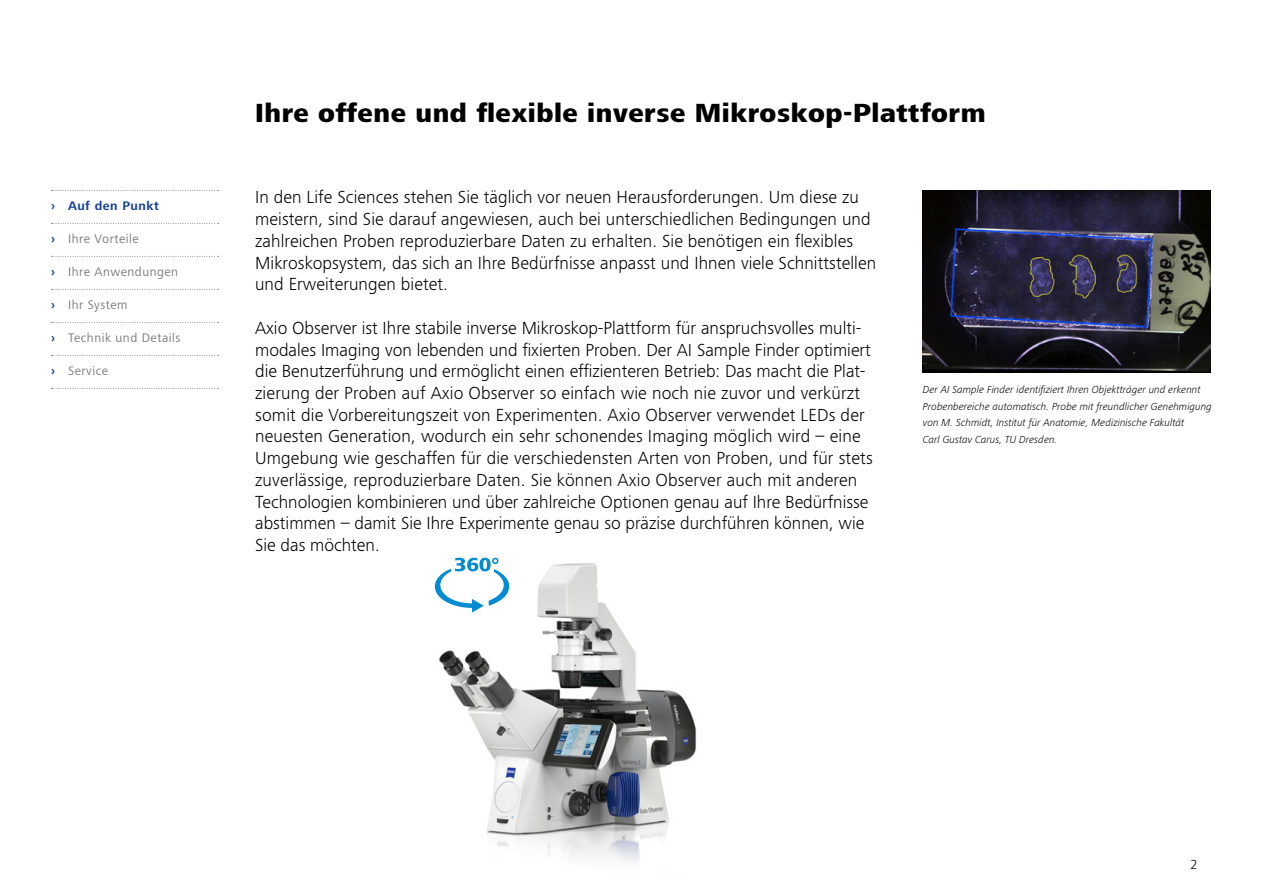
<style>
.page{position:relative;width:1263px;height:893px;background:#fff}
.page>*{position:absolute;margin:0;border:0;box-sizing:border-box;transform-origin:0 0}
.t1{font:800 27px "ZEISS Frutiger Next W1 G";letter-spacing:.02em;color:#000}
.t2{font:300 18px/21.8px "ZEISS Frutiger Next W1 G";letter-spacing:.005em;color:#000}
.t3{font:300 13.5px "ZEISS Frutiger Next W1 G";color:#000}
.t4{font:12.75px "ZEISS Frutiger Next W1 G";letter-spacing:.04em;color:#7c7b7b}
.t5{font:700 12.75px "ZEISS Frutiger Next W1 G";letter-spacing:.04em;color:#164194}
.t6{font:italic 300 10.5px/16.5px "ZEISS Frutiger Next W1 G";letter-spacing:.005em;color:#000}
.s1{font-weight:700;color:#164194}
</style>
<div class="page">
<img style="left:923px;top:190px;width:287px;height:182px">
<img style="left:439px;top:557px;width:258px;height:305px">
<svg style="left:434px;top:558px;width:79px;height:54px"></svg>
<svg style="left:51px;top:190px;width:168px;height:1px"></svg>
<svg style="left:51px;top:223px;width:168px;height:1px"></svg>
<svg style="left:51px;top:256px;width:168px;height:1px"></svg>
<svg style="left:51px;top:289px;width:168px;height:1px"></svg>
<svg style="left:51px;top:322px;width:168px;height:1px"></svg>
<svg style="left:51px;top:355px;width:168px;height:1px"></svg>
<svg style="left:51px;top:388px;width:168px;height:1px"></svg>
<p class="t5" style="left:51px;top:197px;width:110px">› Auf den Punkt</p>
<p class="t4" style="left:51px;top:230px;width:89px"><span class="s1">›</span> Ihre Vorteile</p>
<p class="t4" style="left:51px;top:263px;width:129px"><span class="s1">›</span> Ihre Anwendungen</p>
<p class="t4" style="left:51px;top:296px;width:78px"><span class="s1">›</span> Ihr System</p>
<p class="t4" style="left:51px;top:329px;width:131px"><span class="s1">›</span> Technik und Details</p>
<p class="t4" style="left:51px;top:362px;width:59px"><span class="s1">›</span> Service</p>
<h1 class="t1" style="left:255px;top:93px;width:732px">Ihre offene und flexible inverse Mikroskop-Plattform</h1>
<p class="t2" style="left:255px;top:185px;width:623px">In den Life Sciences stehen Sie täglich vor neuen Herausforderungen. Um diese zu meistern, sind Sie darauf angewiesen, auch bei unterschiedlichen Bedingungen und zahlreichen Proben reproduzierbare Daten zu erhalten. Sie benötigen ein flexibles Mikroskopsystem, das sich an Ihre Bedürfnisse anpasst und Ihnen viele Schnittstellen und Erweiterungen bietet.</p>
<p class="t2" style="left:255px;top:316px;width:619px">Axio Observer ist Ihre stabile inverse Mikroskop-Plattform für anspruchsvolles multi&shy;modales Imaging von lebenden und fixierten Proben. Der AI Sample Finder optimiert die Benutzerführung und ermöglicht einen effizienteren Betrieb: Das macht die Plat&shy;zierung der Proben auf Axio Observer so einfach wie noch nie zuvor und verkürzt somit die Vorbereitungszeit von Experimenten. Axio Observer verwendet LEDs der neuesten Generation, wodurch ein sehr schonendes Imaging möglich wird – eine Umgebung wie geschaffen für die verschiedensten Arten von Proben, und für stets zuverlässige, reproduzierbare Daten. Sie können Axio Observer auch mit anderen Technologien kombinieren und über zahlreiche Optionen genau auf Ihre Bedürfnisse abstimmen – damit Sie Ihre Experimente genau so präzise durchführen können, wie Sie das möchten.</p>
<p class="t6" style="left:923px;top:381px;width:291px">Der AI Sample Finder identifiziert Ihren Objektträger und erkennt Probenbereiche automatisch. Probe mit freundlicher Genehmigung von M. Schmidt, Institut für Anatomie, Medizinische Fakultät<br>Carl Gustav Carus, TU Dresden.</p>
<p class="t3" style="left:1190px;top:855px;width:9px">2</p>
</div>
